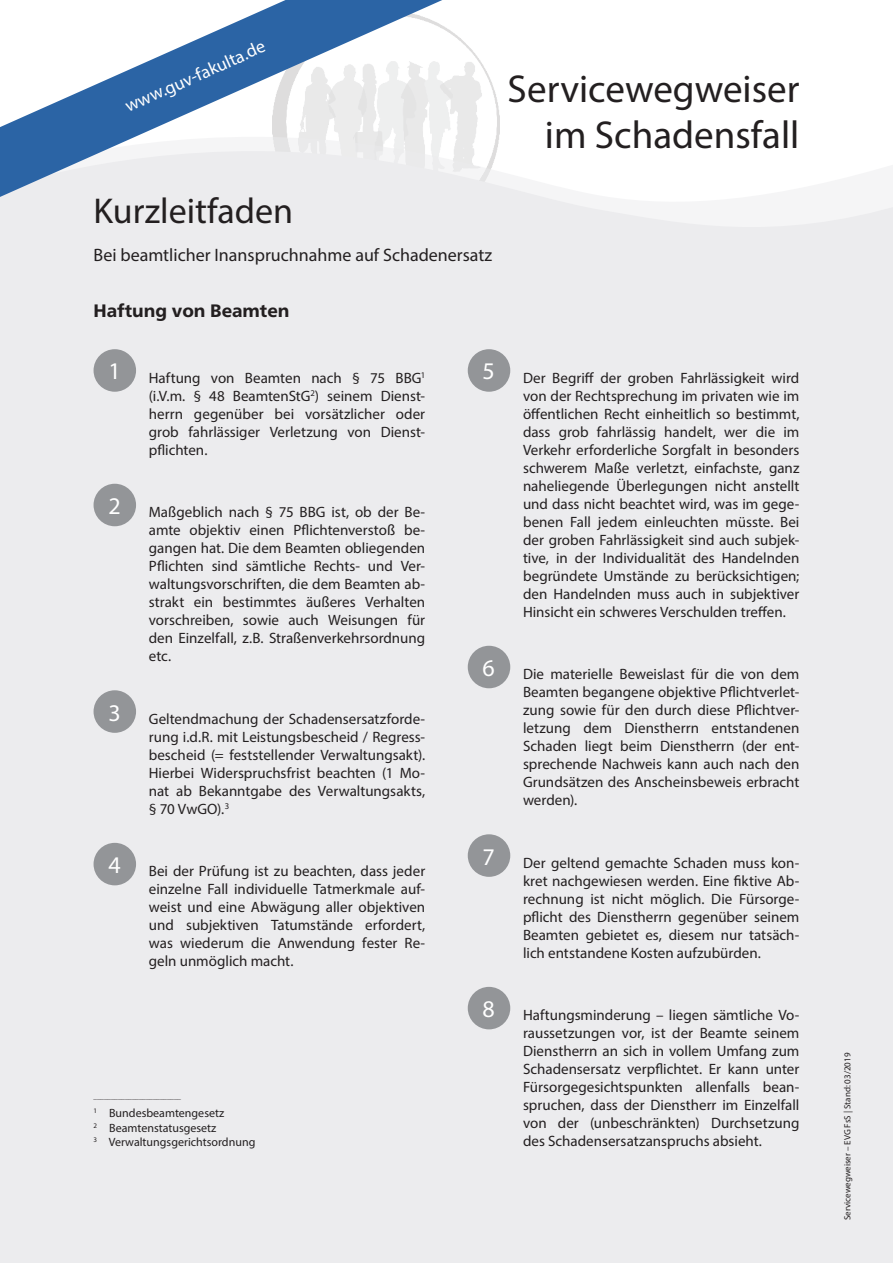
<style>
.page{position:relative;width:893px;height:1263px;background:#fff}
.page>*{position:absolute;margin:0;border:0;box-sizing:border-box;transform-origin:0 0}
.t1{font:39px/46.8px "Myriad Pro";color:#231f20;text-align:right}
.t2{font:36px "Myriad Pro";color:#231f20}
.t3{font:18px "Myriad Pro";color:#231f20}
.t4{font:18px "Myriad Pro";color:#fff}
.t5{font:800 18px "Frutiger Neue LTW1 G";color:#231f20}
.t6{font:15px/18px "Myriad Pro";color:#231f20;text-align:justify}
.t7{font:12px/14.4px "Myriad Pro";color:#231f20}
.t8{font:9px "Myriad Pro";color:#231f20}
.t9{font:7.05px "Myriad Pro";color:#231f20}
</style>
<div class="page">
<div style="left:0;top:194px;width:893px;height:1069px;background:#ececee"></div>
<svg style="left:0;top:0;width:534px;height:207px"></svg>
<div style="left:94px;top:349px;width:42px;height:43px;background:#939598;border-radius:50%"></div>
<div style="left:94px;top:484px;width:42px;height:42px;background:#939598;border-radius:50%"></div>
<div style="left:94px;top:690px;width:42px;height:43px;background:#939598;border-radius:50%"></div>
<div style="left:94px;top:843px;width:42px;height:42px;background:#939598;border-radius:50%"></div>
<div style="left:468px;top:349px;width:42px;height:43px;background:#939598;border-radius:50%"></div>
<div style="left:468px;top:646px;width:42px;height:42px;background:#939598;border-radius:50%"></div>
<div style="left:468px;top:834px;width:42px;height:43px;background:#939598;border-radius:50%"></div>
<div style="left:468px;top:987px;width:42px;height:42px;background:#939598;border-radius:50%"></div>
<p class="t4" style="left:121px;top:97px;width:153px;rotate:-24deg">www.guv-fakulta.de</p>
<h1 class="t1" style="left:508px;top:64px;width:293px">Servicewegweiser im Schadensfall</h1>
<h2 class="t2" style="left:94px;top:188px;width:201px">Kurzleitfaden</h2>
<p class="t3" style="left:94px;top:244px;width:400px">Bei beamtlicher Inanspruchnahme auf Schadenersatz</p>
<p class="t5" style="left:94px;top:297px;width:198px">Haftung von Beamten</p>
<p class="t6" style="left:149px;top:368px;width:278px;text-indent:-40px"><sup>1</sup> Haftung von Beamten nach § 75 BBG<sup>1 </sup>(i.V.m. § 48 BeamtenStG<sup>2</sup>) seinem Dienst&shy;herrn gegenüber bei vorsätzlicher oder grob fahrlässiger Verletzung von Dienst&shy;pflichten.</p>
<p class="t6" style="left:149px;top:503px;width:278px;text-indent:-40px"><sup>2</sup> Maßgeblich nach § 75 BBG ist, ob der Be&shy;amte objektiv einen Pflichtenverstoß be&shy;gangen hat. Die dem Beamten obliegenden Pflichten sind sämtliche Rechts- und Ver&shy;waltungsvorschriften, die dem Beamten ab&shy;strakt ein bestimmtes äußeres Verhalten vorschreiben, sowie auch Weisungen für den Einzelfall, z.B. Straßenverkehrsordnung etc.</p>
<p class="t6" style="left:149px;top:709px;width:278px;text-indent:-40px"><sup>3</sup> Geltendmachung der Schadensersatzforde&shy;rung i.d.R. mit Leistungsbescheid / Regress&shy;bescheid (= feststellender Verwaltungsakt).<br>Hierbei Widerspruchsfrist beachten (1 Mo&shy;nat ab Bekanntgabe des Verwaltungsakts, § 70 VwGO).<sup>3</sup></p>
<p class="t6" style="left:149px;top:862px;width:278px;text-indent:-40px"><sup>4</sup> Bei der Prüfung ist zu beachten, dass jeder einzelne Fall individuelle Tatmerkmale auf&shy;weist und eine Abwägung aller objektiven und subjektiven Tatumstände erfordert, was wiederum die Anwendung fester Re&shy;geln unmöglich macht.</p>
<p class="t9" style="left:94px;top:1092px;width:89px">_________________________</p>
<p class="t7" style="left:94px;top:1106px;width:163px"><sup>1</sup> Bundesbeamtengesetz<br><sup>2</sup> Beamtenstatusgesetz<br><sup>3</sup> Verwaltungsgerichtsordnung</p>
<p class="t6" style="left:523px;top:368px;width:278px;text-indent:-40px"><sup>5</sup> Der Begriff der groben Fahrlässigkeit wird von der Rechtsprechung im privaten wie im öffentlichen Recht einheitlich so bestimmt, dass grob fahrlässig handelt, wer die im Verkehr erforderliche Sorgfalt in besonders schwerem Maße verletzt, einfachste, ganz naheliegende Überlegungen nicht anstellt und dass nicht beachtet wird, was im gege&shy;benen Fall jedem einleuchten müsste. Bei der groben Fahrlässigkeit sind auch subjek&shy;tive, in der Individualität des Handelnden begründete Umstände zu berücksichtigen; den Handelnden muss auch in subjektiver Hinsicht ein schweres Verschulden treffen.</p>
<p class="t6" style="left:523px;top:665px;width:278px;text-indent:-40px"><sup>6</sup> Die materielle Beweislast für die von dem Beamten begangene objektive Pflichtverlet&shy;zung sowie für den durch diese Pflichtver&shy;letzung dem Dienstherrn entstandenen Schaden liegt beim Dienstherrn (der ent&shy;sprechende Nachweis kann auch nach den Grundsätzen des Anscheinsbeweis erbracht werden).</p>
<p class="t6" style="left:523px;top:853px;width:278px;text-indent:-40px"><sup>7</sup> Der geltend gemachte Schaden muss kon&shy;kret nachgewiesen werden. Eine fiktive Ab&shy;rechnung ist nicht möglich. Die Fürsorge&shy;pflicht des Dienstherrn gegenüber seinem Beamten gebietet es, diesem nur tatsäch&shy;lich entstandene Kosten aufzubürden.</p>
<p class="t6" style="left:523px;top:1006px;width:278px;text-indent:-40px"><sup>8</sup> Haftungsminderung – liegen sämtliche Vo&shy;raussetzungen vor, ist der Beamte seinem Dienstherrn an sich in vollem Umfang zum Schadensersatz verpflichtet. Er kann unter Fürsorgegesichtspunkten allenfalls bean&shy;spruchen, dass der Dienstherr im Einzelfall von der (unbeschränkten) Durchsetzung des Schadensersatzanspruchs absieht.</p>
<p class="t8" style="left:842px;top:1220px;width:169px;rotate:-90deg">Servicewegweiser – EVG FsS | Stand: 03/2019</p>
</div>
